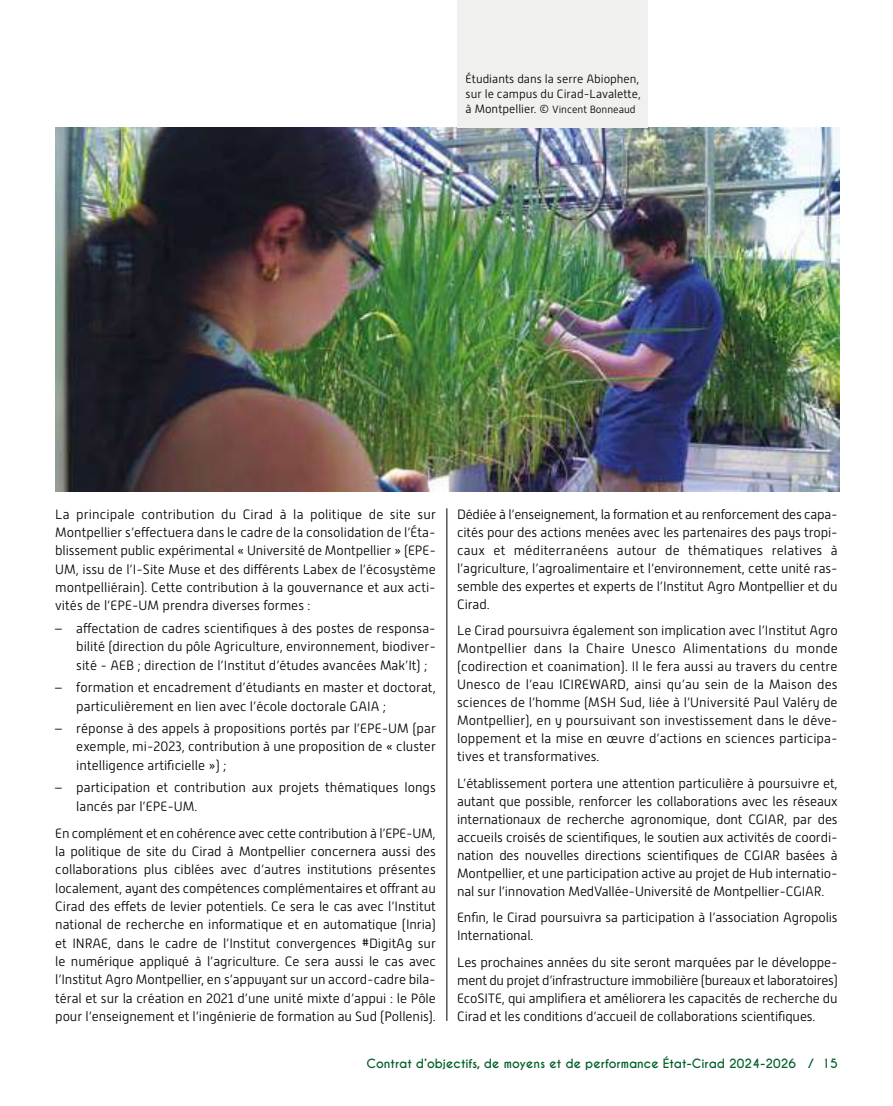
<style>
.page{position:relative;width:893px;height:1106px;background:#fff}
.page>*{position:absolute;margin:0;border:0;box-sizing:border-box;transform-origin:0 0}
.t1{font:300 13.5px/18px "Alwyn New";color:#000;text-align:justify}
.t2{font:700 12px "Caviar Dreams";color:#005f27}
.t3{font:300 12px/15px "Alwyn New";color:#000}
.t4{font:300 10.5px "Alwyn New";color:#000}
.s1{font-size:12px}
</style>
<div class="page">
<hr style="left:446px;top:508px;width:1px;height:512px;background:#000">
<img style="left:55px;top:128px;width:785px;height:363px">
<div style="left:457px;top:0;width:190px;height:128px;background:#f0f0ee"></div>
<p class="t3" style="left:466px;top:71px;width:177px">Étudiants dans la serre Abiophen, sur le campus du Cirad-Lavalette,</p>
<p class="t4" style="left:466px;top:103px;width:172px"><span class="s1">à Montpellier. ©</span> Vincent Bonneaud</p>
<p class="t1" style="left:457px;top:505px;width:382px">Dédiée à l’enseignement, la formation et au renforcement des capa&shy;cités pour des actions menées avec les partenaires des pays tropi&shy;caux et méditerranéens autour de thématiques relatives à l’agriculture, l’agroalimentaire et l’environnement, cette unité ras&shy;semble des expertes et experts de l’Institut Agro Montpellier et du Cirad.</p>
<p class="t1" style="left:457px;top:621px;width:382px">Le Cirad poursuivra également son implication avec l’Institut Agro Montpellier dans la Chaire Unesco Alimentations du monde (codirection et coanimation). Il le fera aussi au travers du centre Unesco de l’eau ICIREWARD, ainsi qu’au sein de la Maison des sciences de l’homme (MSH Sud, liée à l’Université Paul Valéry de Montpellier), en y poursuivant son investissement dans le déve&shy;loppement et la mise en œuvre d’actions en sciences participa&shy;tives et transformatives.</p>
<p class="t1" style="left:457px;top:774px;width:382px">L’établissement portera une attention particulière à poursuivre et, autant que possible, renforcer les collaborations avec les réseaux internationaux de recherche agronomique, dont CGIAR, par des accueils croisés de scientifiques, le soutien aux activités de coordi&shy;nation des nouvelles directions scientifiques de CGIAR basées à Montpellier, et une participation active au projet de Hub internatio&shy;nal sur l’innovation MedVallée-Université de Montpellier-CGIAR.</p>
<p class="t1" style="left:457px;top:908px;width:382px">Enfin, le Cirad poursuivra sa participation à l’association Agropolis<br>International.</p>
<p class="t1" style="left:457px;top:953px;width:382px">Les prochaines années du site seront marquées par le développe&shy;ment du projet d’infrastructure immobilière (bureaux et laboratoires)<br>EcoSITE, qui amplifiera et améliorera les capacités de recherche du Cirad et les conditions d’accueil de collaborations scientifiques.</p>
<p class="t2" style="left:367px;top:1056px;width:473px">Contrat d’objectifs, de moyens et de performance État-Cirad 2024-2026 / 15</p>
<p class="t1" style="left:55px;top:505px;width:382px">La principale contribution du Cirad à la politique de site sur Montpellier s’effectuera dans le cadre de la consolidation de l’Éta&shy;blissement public expérimental « Université de Montpellier » (EPE-UM, issu de l’I-Site Muse et des différents Labex de l’écosystème montpelliérain). Cette contribution à la gouvernance et aux acti&shy;vités de l’EPE-UM prendra diverses formes :</p>
<p class="t1" style="left:76px;top:619px;width:361px;text-indent:-21px">– affectation de cadres scientifiques à des postes de responsa&shy;bilité (direction du pôle Agriculture, environnement, biodiver&shy;sité - AEB ; direction de l’Institut d’études avancées Mak’It) ;</p>
<p class="t1" style="left:76px;top:678px;width:361px;text-indent:-21px">– formation et encadrement d’étudiants en master et doctorat, particulièrement en lien avec l’école doctorale GAIA ;</p>
<p class="t1" style="left:76px;top:719px;width:361px;text-indent:-21px">– réponse à des appels à propositions portés par l’EPE-UM (par exemple, mi-2023, contribution à une proposition de « cluster intelligence artificielle ») ;</p>
<p class="t1" style="left:76px;top:778px;width:361px;text-indent:-21px">– participation et contribution aux projets thématiques longs lancés par l’EPE-UM.</p>
<p class="t1" style="left:55px;top:823px;width:382px">En complément et en cohérence avec cette contribution à l’EPE-UM, la politique de site du Cirad à Montpellier concernera aussi des collaborations plus ciblées avec d’autres institutions présentes localement, ayant des compétences complémentaires et offrant au Cirad des effets de levier potentiels. Ce sera le cas avec l’Institut national de recherche en informatique et en automatique (Inria) et INRAE, dans le cadre de l’Institut convergences #DigitAg sur le numérique appliqué à l’agriculture. Ce sera aussi le cas avec l’Institut Agro Montpellier, en s’appuyant sur un accord-cadre bila&shy;téral et sur la création en 2021 d’une unité mixte d’appui : le Pôle pour l’enseignement et l’ingénierie de formation au Sud (Pollenis).</p>
</div>
